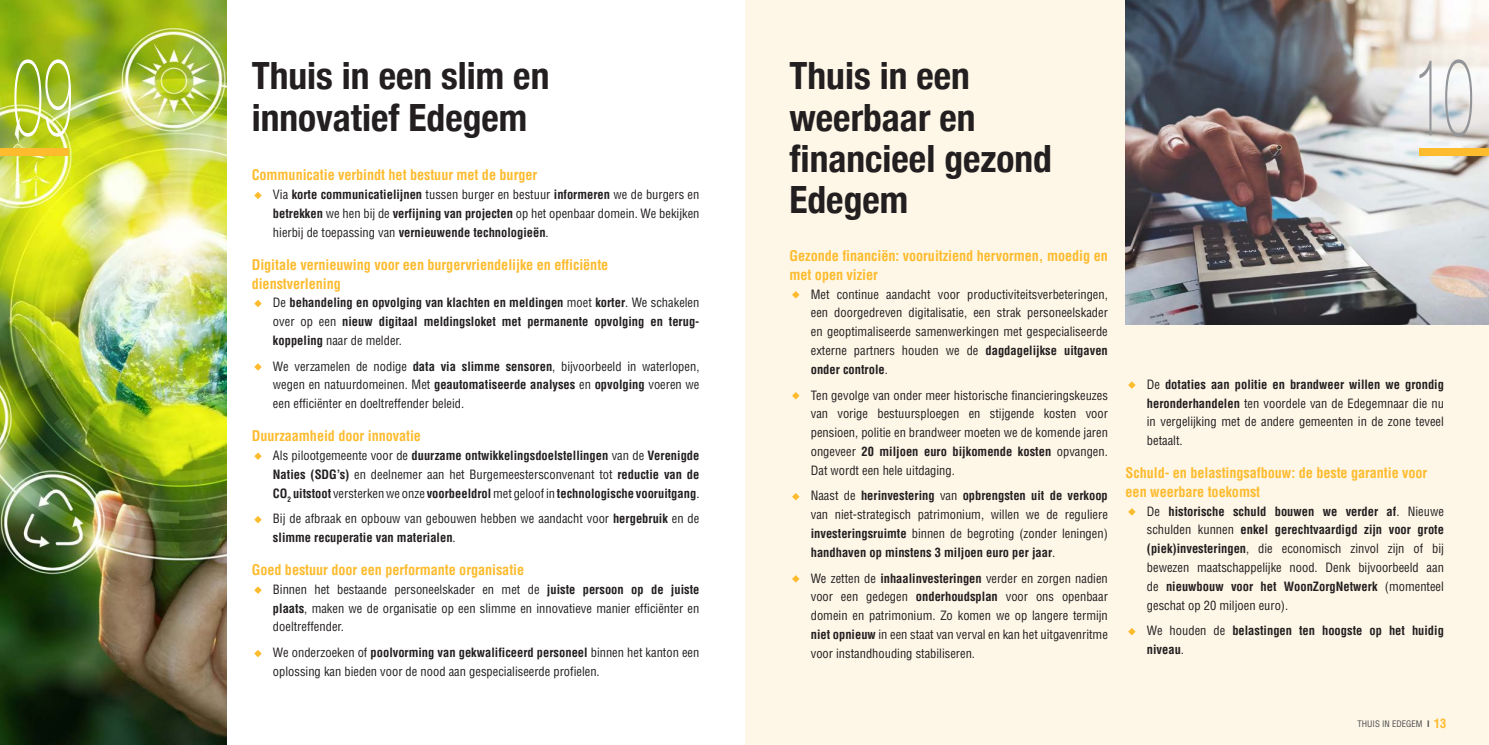
<style>
.page{position:relative;width:1489px;height:745px;background:#fff}
.page>*{position:absolute;margin:0;border:0;box-sizing:border-box;transform-origin:0 0}
.t1{font:100 108.12px "Helvetica Neue";color:#939598;scale:.5 1}
.t2{font:100 108.12px "Helvetica Neue";color:#fff;scale:.5 1}
.grote_titel{font:700 condensed 37.5px/41.2px "Helvetica Neue";color:#231f20}
.RS_Tussentitel{font:700 condensed 14.38px/18.8px "Helvetica";letter-spacing:-.005em;color:#fdbb2e}
.RS___body_tab{font:condensed 12.5px/18.8px "Helvetica";color:#231f20;text-align:justify}
.RS___body_tab-2{font:700 condensed 12.5px/18.8px "Helvetica";color:#231f20;text-align:justify}
.t3{font:condensed 8.75px "Helvetica";color:#4b4c4d}
.s1{font-weight:700}
.s2{font-weight:400}
.s3{font-weight:700;font-size:12.5px;color:#fdbb2e}
</style>
<div class="page">
<div style="left:745px;top:0;width:743px;height:744px;background:#fef7e8"></div>
<svg style="left:254px;top:192px;width:8px;height:7px"></svg>
<svg style="left:254px;top:300px;width:8px;height:7px"></svg>
<svg style="left:254px;top:363px;width:8px;height:7px"></svg>
<svg style="left:254px;top:452px;width:8px;height:7px"></svg>
<svg style="left:254px;top:516px;width:8px;height:7px"></svg>
<svg style="left:254px;top:586px;width:8px;height:7px"></svg>
<svg style="left:254px;top:650px;width:8px;height:7px"></svg>
<svg style="left:792px;top:291px;width:7px;height:7px"></svg>
<svg style="left:792px;top:392px;width:7px;height:7px"></svg>
<svg style="left:792px;top:493px;width:7px;height:7px"></svg>
<svg style="left:792px;top:575px;width:7px;height:7px"></svg>
<svg style="left:1128px;top:381px;width:7px;height:7px"></svg>
<svg style="left:1128px;top:508px;width:7px;height:7px"></svg>
<svg style="left:1128px;top:628px;width:7px;height:7px"></svg>
<img style="left:0;top:0;width:227px;height:744px">
<img style="left:1125px;top:0;width:363px;height:324px">
<div style="left:1419px;top:148px;width:69px;height:7px;background:#fdbb2e"></div>
<div style="left:0;top:148px;width:69px;height:7px;background:#fdbb2e"></div>
<p class="t2" style="left:13px;top:15px;width:122px">09</p>
<p class="grote_titel" style="left:252px;top:53px;width:299px">Thuis in een slim en innovatief Edegem</p>
<p class="RS_Tussentitel" style="left:252px;top:166px;width:287px">Communicatie verbindt het bestuur met de burger</p>
<p class="RS___body_tab" style="left:273px;top:185px;width:428px">Via <span class="s1">korte communicatielijnen</span> tussen burger en bestuur <span class="s1">informeren</span> we de burgers en <span class="s1">betrekken</span> we hen bij de <span class="s1">verfijning van projecten</span> op het openbaar domein. We bekijken hierbij de toepassing van <span class="s1">vernieuwende technologieën</span>.</p>
<p class="RS_Tussentitel" style="left:252px;top:255px;width:358px">Digitale vernieuwing voor een burgervriendelijke en efficiënte dienstverlening</p>
<p class="RS___body_tab-2" style="left:273px;top:293px;width:428px"><span class="s2">De</span> behandeling en opvolging van klachten en meldingen <span class="s2">moet</span> korter<span class="s2">. We schakelen over op een</span> nieuw digitaal meldingsloket met permanente opvolging en terug&shy;koppeling <span class="s2">naar de melder.</span></p>
<p class="RS___body_tab" style="left:273px;top:356px;width:428px">We verzamelen de nodige <span class="s1">data via slimme sensoren</span>, bijvoorbeeld in waterlopen, wegen en natuurdomeinen. Met <span class="s1">geautomatiseerde analyses</span> en <span class="s1">opvolging</span> voeren we een efficiënter en doeltreffender beleid.</p>
<p class="RS_Tussentitel" style="left:252px;top:426px;width:171px">Duurzaamheid door innovatie</p>
<p class="RS___body_tab-2" style="left:273px;top:445px;width:428px"><span class="s2">Als pilootgemeente voor de</span> duurzame ontwikkelingsdoelstellingen <span class="s2">van de</span> Verenigde Naties (SDG’s) <span class="s2">en deelnemer aan het Burgemeestersconvenant tot</span> reductie van de CO<sub>2</sub> uitstoot <span class="s2">versterken we onze</span> voorbeeldrol <span class="s2">met geloof in</span> technologische vooruitgang<span class="s2">.</span></p>
<p class="RS___body_tab" style="left:273px;top:509px;width:428px">Bij de afbraak en opbouw van gebouwen hebben we aandacht voor <span class="s1">hergebruik</span> en de <span class="s1">slimme recuperatie van materialen</span>.</p>
<p class="RS_Tussentitel" style="left:252px;top:560px;width:274px">Goed bestuur door een performante organisatie</p>
<p class="RS___body_tab" style="left:273px;top:579px;width:428px">Binnen het bestaande personeelskader en met de <span class="s1">juiste persoon op de juiste plaats</span>, maken we de organisatie op een slimme en innovatieve manier efficiënter en doeltreffender.</p>
<p class="RS___body_tab" style="left:273px;top:643px;width:428px">We onderzoeken of <span class="s1">poolvorming van gekwalificeerd personeel</span> binnen het kanton een oplossing kan bieden voor de nood aan gespecialiseerde profielen.</p>
<p class="grote_titel" style="left:789px;top:53px;width:264px">Thuis in een weerbaar en financieel gezond<br>Edegem</p>
<p class="RS_Tussentitel" style="left:789px;top:246px;width:320px">Gezonde financiën: vooruitziend hervormen, moedig en met open vizier</p>
<p class="RS___body_tab" style="left:810px;top:284px;width:298px">Met continue aandacht voor productiviteitsverbeteringen, een doorgedreven digitalisatie, een strak personeelskader en geoptimaliseerde samenwerkingen met gespecialiseerde externe partners houden we de <span class="s1">dagdagelijkse uitgaven onder controle</span>.</p>
<p class="RS___body_tab" style="left:810px;top:385px;width:298px">Ten gevolge van onder meer historische financieringskeuzes van vorige bestuursploegen en stijgende kosten voor pensioen, politie en brandweer moeten we de komende jaren ongeveer <span class="s1">20 miljoen euro bijkomende kosten</span> opvangen.<br>Dat wordt een hele uitdaging.</p>
<p class="RS___body_tab" style="left:810px;top:486px;width:298px">Naast de <span class="s1">herinvestering</span> van <span class="s1">opbrengsten uit de verkoop </span>van niet-strategisch patrimonium, willen we de reguliere <span class="s1">investeringsruimte</span> binnen de begroting (zonder leningen) <span class="s1">handhaven op minstens 3 miljoen euro per jaar</span>.</p>
<p class="RS___body_tab" style="left:810px;top:568px;width:298px">We zetten de <span class="s1">inhaalinvesteringen</span> verder en zorgen nadien voor een gedegen <span class="s1">onderhoudsplan</span> voor ons openbaar domein en patrimonium. Zo komen we op langere termijn <span class="s1">niet opnieuw</span> in een staat van verval en kan het uitgavenritme voor instandhouding stabiliseren.</p>
<p class="t1" style="left:1413px;top:15px;width:122px">10</p>
<p class="RS___body_tab" style="left:1146px;top:374px;width:298px">De <span class="s1">dotaties aan politie en brandweer willen we grondig heronderhandelen</span> ten voordele van de Edegemnaar die nu in vergelijking met de andere gemeenten in de zone teveel betaalt.</p>
<p class="RS_Tussentitel" style="left:1125px;top:463px;width:303px">Schuld- en belastingsafbouw: de beste garantie voor een weerbare toekomst</p>
<p class="RS___body_tab" style="left:1146px;top:501px;width:298px">De <span class="s1">historische schuld bouwen we verder af</span>. Nieuwe schulden kunnen <span class="s1">enkel gerechtvaardigd zijn voor grote (piek)investeringen</span>, die economisch zinvol zijn of bij bewezen maatschappelijke nood. Denk bijvoorbeeld aan de <span class="s1">nieuwbouw voor het WoonZorgNetwerk</span> (momenteel geschat op 20 miljoen euro).</p>
<p class="RS___body_tab-2" style="left:1146px;top:621px;width:298px"><span class="s2">We houden de</span> belastingen ten hoogste op het huidig niveau<span class="s2">.</span></p>
<p class="t3" style="left:1357px;top:717px;width:90px">THUIS IN EDEGEM <span class="s1">I</span> <span class="s3">13</span></p>
</div>
